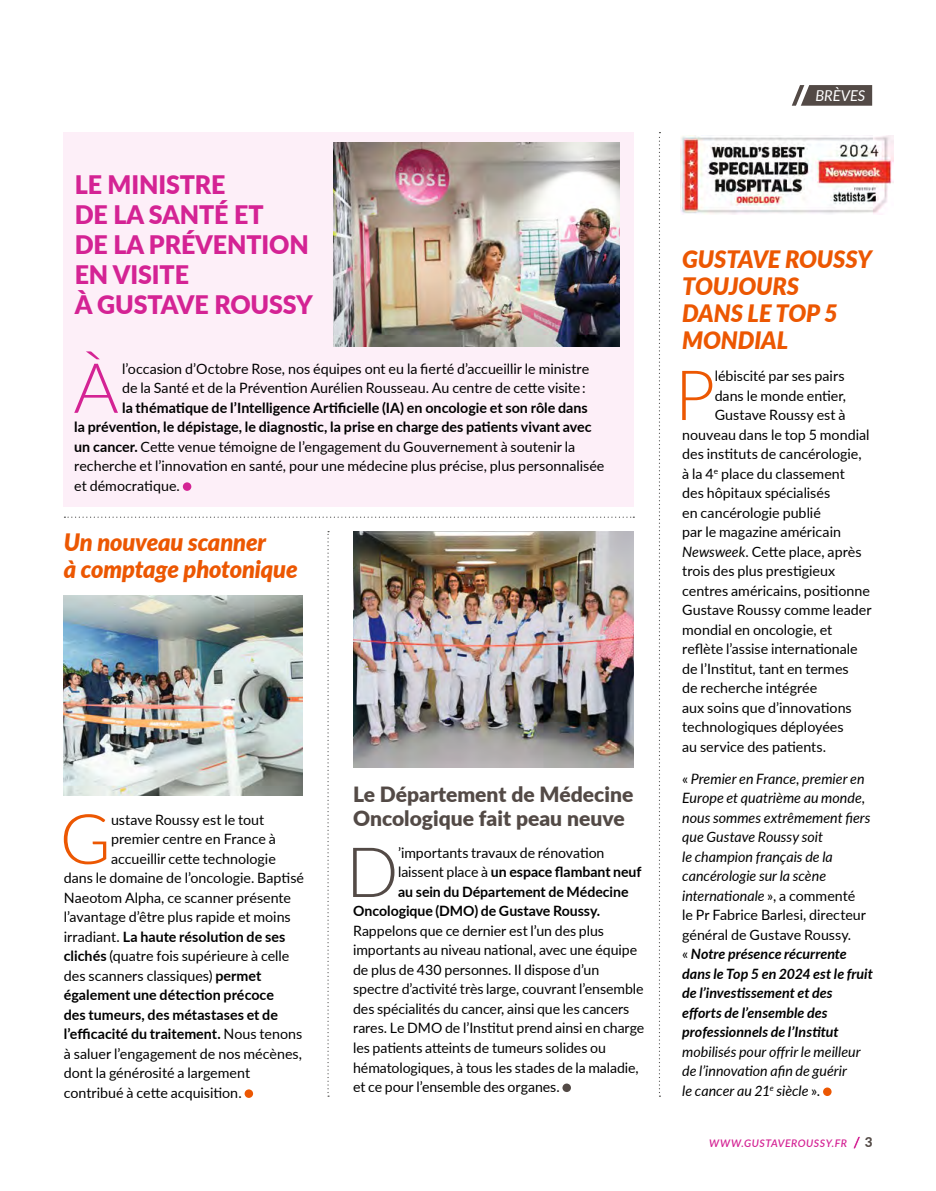
<style>
.page{position:relative;width:936px;height:1191px;background:#fff}
.page>*{position:absolute;margin:0;border:0;box-sizing:border-box;transform-origin:0 0}
.t1{font:300 69.3px "Lato";color:#ec5702}
.t2{font:300 69.3px "Lato";color:#534a46}
.t3{font:300 69.3px "Lato";color:#d42394}
.t4{font:900 25.5px/30px "Lato";letter-spacing:-.005em;color:#d42394}
.t5{font:italic 900 24px/27px "Lato";letter-spacing:-.005em;color:#ec5702}
.t6{font:900 21px/24px "Lato";color:#534a46}
.t7{font:italic 15px "Lato";color:#fff}
.t8{font:14.25px/19.5px "Lato";color:#000}
.t9{font:700 14.25px/19.5px "Lato";color:#000}
.t10{font:italic 14.25px/19.5px "Lato";color:#000}
.t11{font:800 13.5px "Lato";color:#534a46}
.t12{font:italic 600 10.5px "Lato";letter-spacing:.045em;color:#d42394}
.s1{font-weight:400}
.s2{font-weight:700}
.s3{font-style:italic}
.s4{font-style:normal}
</style>
<div class="page">
<div style="left:64px;top:132px;width:570px;height:374px;background:#fdeff8"></div>
<svg style="left:791px;top:85px;width:81px;height:21px"></svg>
<svg style="left:853px;top:1136px;width:8px;height:13px"></svg>
<svg style="left:658px;top:132px;width:2px;height:964px"></svg>
<svg style="left:327px;top:531px;width:2px;height:565px"></svg>
<div style="left:244px;top:1089px;width:9px;height:9px;background:#ec5702;border-radius:50%"></div>
<div style="left:562px;top:1083px;width:9px;height:9px;background:#534a46;border-radius:50%"></div>
<div style="left:823px;top:1087px;width:8px;height:9px;background:#ec5702;border-radius:50%"></div>
<svg style="left:64px;top:516px;width:570px;height:2px"></svg>
<img style="left:680px;top:135px;width:212px;height:79px">
<img style="left:64px;top:595px;width:238px;height:200px">
<img style="left:353px;top:531px;width:281px;height:236px">
<div style="left:183px;top:482px;width:8px;height:9px;background:#d42394;border-radius:50%"></div>
<img style="left:333px;top:143px;width:286px;height:203px">
<h2 class="t4" style="left:75px;top:169px;width:240px">LE MINISTRE<br>DE LA SANTÉ ET<br>DE LA PRÉVENTION<br>EN VISITE<br>À GUSTAVE ROUSSY</h2>
<h1 class="t3" style="left:74px;top:351px;width:46px">À</h1>
<p class="t8" style="left:122px;top:358px;width:468px">l’occasion d’Octobre Rose, nos équipes ont eu la fierté d’accueillir le ministre de la Santé et de la Prévention Aurélien Rousseau. Au centre de cette visite :</p>
<p class="t9" style="left:74px;top:397px;width:531px;text-indent:48px">la thématique de l’Intelligence Artificielle (IA) en oncologie et son rôle dans<br>la prévention, le dépistage, le diagnostic, la prise en charge des patients vivant avec un cancer. <span class="s1">Cette venue témoigne de l’engagement du Gouvernement à soutenir la recherche et l’innovation en santé, pour une médecine plus précise, plus personnalisée et démocratique.</span></p>
<h3 class="t5" style="left:64px;top:527px;width:235px">Un nouveau scanner<br>à comptage photonique</h3>
<h1 class="t1" style="left:59px;top:801px;width:53px">G</h1>
<p class="t8" style="left:111px;top:809px;width:155px">ustave Roussy est le tout</p>
<p class="t8" style="left:111px;top:828px;width:166px">premier centre en France à</p>
<p class="t8" style="left:111px;top:848px;width:166px">accueillir cette technologie</p>
<p class="t8" style="left:64px;top:867px;width:242px">dans le domaine de l’oncologie. Baptisé</p>
<p class="t8" style="left:64px;top:887px;width:229px">Naeotom Alpha, ce scanner présente</p>
<p class="t8" style="left:64px;top:906px;width:228px">l’avantage d’être plus rapide et moins</p>
<p class="t9" style="left:64px;top:926px;width:223px"><span class="s1">irradiant.</span> La haute résolution de ses</p>
<p class="t8" style="left:64px;top:945px;width:227px"><span class="s2">clichés</span> (quatre fois supérieure à celle</p>
<p class="t8" style="left:64px;top:965px;width:199px">des scanners classiques) <span class="s2">permet</span></p>
<p class="t9" style="left:64px;top:984px;width:212px">également une détection précoce</p>
<p class="t9" style="left:64px;top:1004px;width:216px">des tumeurs, des métastases et de</p>
<p class="t9" style="left:64px;top:1023px;width:240px">l’efficacité du traitement. <span class="s1">Nous tenons</span></p>
<p class="t8" style="left:64px;top:1043px;width:240px">à saluer l’engagement de nos mécènes,</p>
<p class="t8" style="left:64px;top:1062px;width:188px">dont la générosité a largement</p>
<p class="t8" style="left:64px;top:1082px;width:179px">contribué à cette acquisition.</p>
<h3 class="t6" style="left:353px;top:781px;width:282px">Le Département de Médecine<br>Oncologique fait peau neuve</h3>
<h1 class="t2" style="left:346px;top:835px;width:54px">D</h1>
<p class="t8" style="left:398px;top:842px;width:208px">’importants travaux de rénovation</p>
<p class="t9" style="left:398px;top:862px;width:245px"><span class="s1">laissent place à</span> un espace flambant neuf</p>
<p class="t9" style="left:398px;top:881px;width:232px">au sein du Département de Médecine</p>
<p class="t9" style="left:353px;top:901px;width:248px">Oncologique (DMO) de Gustave Roussy.</p>
<p class="t8" style="left:353px;top:920px;width:293px">Rappelons que ce dernier est l’un des plus importants au niveau national, avec une équipe de plus de 430 personnes. Il dispose d’un spectre d’activité très large, couvrant l’ensemble des spécialités du cancer, ainsi que les cancers rares. Le DMO de l’Institut prend ainsi en charge les patients atteints de tumeurs solides ou hématologiques, à tous les stades de la maladie, et ce pour l’ensemble des organes.</p>
<p class="t7" style="left:815px;top:85px;width:51px">BRÈVES</p>
<h3 class="t5" style="left:682px;top:244px;width:191px">GUSTAVE ROUSSY<br>TOUJOURS<br>DANS LE TOP 5<br>MONDIAL</h3>
<h1 class="t1" style="left:673px;top:358px;width:43px">P</h1>
<p class="t8" style="left:714px;top:365px;width:131px">lébiscité par ses pairs</p>
<p class="t8" style="left:714px;top:385px;width:133px">dans le monde entier,</p>
<p class="t8" style="left:714px;top:404px;width:132px">Gustave Roussy est à</p>
<p class="t8" style="left:682px;top:424px;width:189px">nouveau dans le top 5 mondial</p>
<p class="t8" style="left:682px;top:443px;width:181px">des instituts de cancérologie,</p>
<p class="t8" style="left:682px;top:463px;width:164px">à la 4<sup>e</sup> place du classement</p>
<p class="t8" style="left:682px;top:482px;width:149px">des hôpitaux spécialisés</p>
<p class="t8" style="left:682px;top:502px;width:140px">en cancérologie publié</p>
<p class="t8" style="left:682px;top:521px;width:160px">par le magazine américain</p>
<p class="t8" style="left:682px;top:541px;width:181px"><span class="s3">Newsweek</span>. Cette place, après</p>
<p class="t8" style="left:682px;top:560px;width:154px">trois des plus prestigieux</p>
<p class="t8" style="left:682px;top:580px;width:189px">centres américains, positionne</p>
<p class="t8" style="left:682px;top:599px;width:191px">Gustave Roussy comme leader</p>
<p class="t8" style="left:682px;top:619px;width:152px">mondial en oncologie, et</p>
<p class="t8" style="left:682px;top:638px;width:177px">reflète l’assise internationale</p>
<p class="t8" style="left:682px;top:658px;width:168px">de l’Institut, tant en termes</p>
<p class="t8" style="left:682px;top:677px;width:137px">de recherche intégrée</p>
<p class="t8" style="left:682px;top:697px;width:171px">aux soins que d’innovations</p>
<p class="t8" style="left:682px;top:716px;width:163px">technologiques déployées</p>
<p class="t8" style="left:682px;top:736px;width:145px">au service des patients.</p>
<p class="t10" style="left:682px;top:768px;width:192px"><span class="s4">«</span> Premier en France, premier en<br>Europe et quatrième au monde, nous sommes extrêmement fiers que Gustave Roussy soit<br>le champion français de la cancérologie sur la scène internationale <span class="s4">», a commenté<br>le Pr Fabrice Barlesi, directeur général de Gustave Roussy.<br>«</span> <span class="s2">Notre présence récurrente dans le Top 5 en 2024 est le fruit de l’investissement et des efforts de l’ensemble des professionnels de l’Institut</span></p>
<p class="t10" style="left:682px;top:1041px;width:180px">mobilisés pour offrir le meilleur de l’innovation afin de guérir<br>le cancer au 21<sup>e</sup> siècle <span class="s4">».</span></p>
<p class="t12" style="left:709px;top:1135px;width:139px">WWW.GUSTAVEROUSSY.FR</p>
<p class="t11" style="left:864px;top:1131px;width:9px">3</p>
</div>
